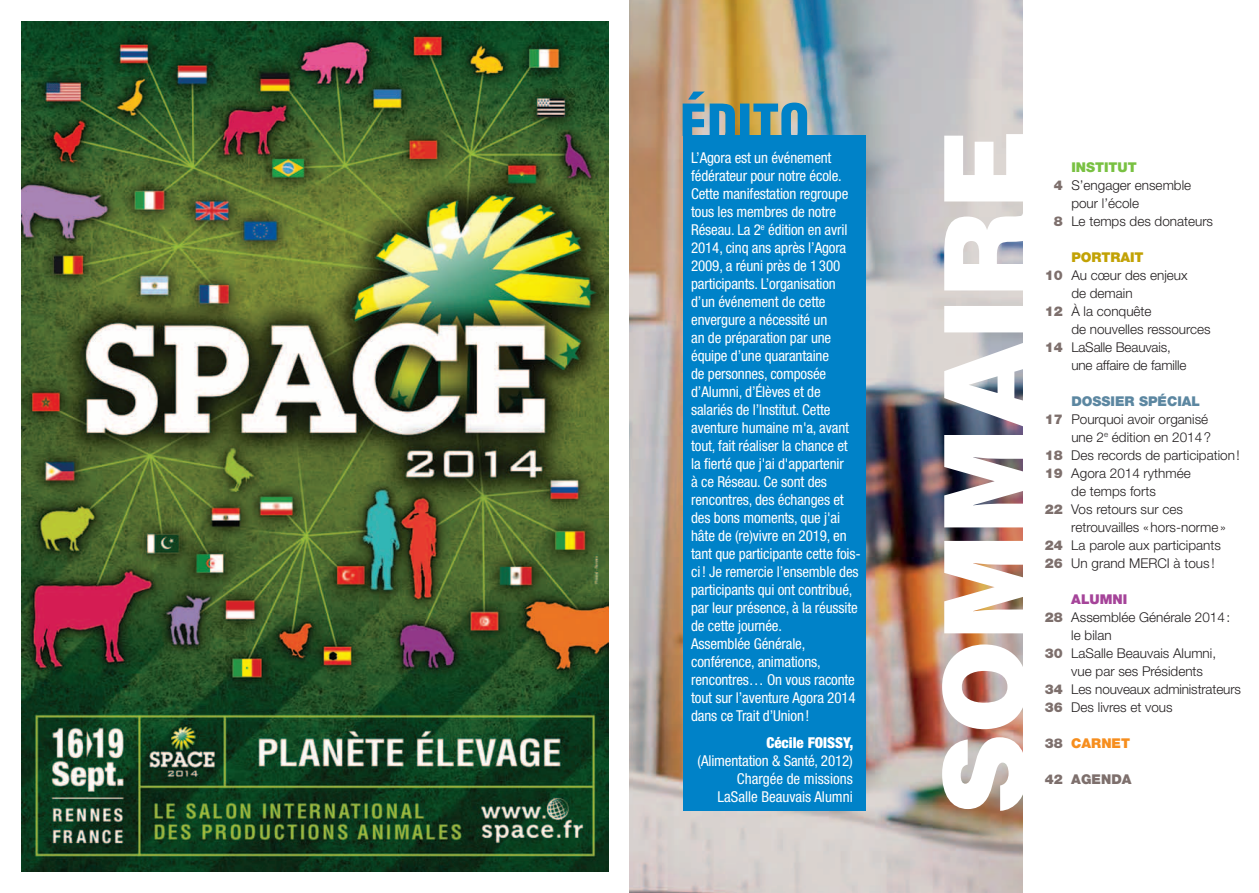
<style>
.page{position:relative;width:1259px;height:893px;background:#fff}
.page>*{position:absolute;margin:0;border:0;box-sizing:border-box;transform-origin:0 0}
.t1{font:condensed 15px/18px "Helvetica Neue LT Std";letter-spacing:-.01em;color:#fff}
.t2{font:900 condensed 15px "Helvetica Neue LT Std";color:#fff}
.t3{font:300 13.5px "Helvetica Neue LT Std";color:#231f20}
.t4{font:900 13.5px "Helvetica Neue LT Std";color:#5c87a1}
.t5{font:900 13.5px "Helvetica Neue LT Std";color:#79c142}
.t6{font:900 13.5px "Helvetica Neue LT Std";color:#c2a205}
.t7{font:900 13.5px "Helvetica Neue LT Std";color:#f68e1e}
.t8{font:900 13.5px "Helvetica Neue LT Std";color:#7d6f6c}
.t9{font:900 13.5px "Helvetica Neue LT Std";color:#a54499}
.s1{font-weight:900;color:#7d6f6c}
.s2{color:#7d6f6c}
</style>
<div class="page">
<img style="left:629px;top:0;width:394px;height:893px">
<img style="left:942px;top:134px;width:81px;height:677px">
<img style="left:21px;top:21px;width:587px;height:851px">
<div style="left:682px;top:136px;width:183px;height:675px;background:#0082c8"></div>
<svg style="left:682px;top:92px;width:125px;height:44px;background:#6d9b9e"></svg>
<p class="t1" style="left:691px;top:148px;width:171px">L’Agora est un événement fédérateur pour notre école.<br>Cette manifestation regroupe tous les membres de notre<br>Réseau. La 2<sup>e</sup> édition en avril<br>2014, cinq ans après l’Agora<br>2009, a réuni près de 1300 participants. L’organisation d’un événement de cette envergure a nécessité un<br>an de préparation par une équipe d’une quarantaine<br>de personnes, composée d’Alumni, d’Élèves et de salariés de l’Institut. Cette aventure humaine m'a, avant tout, fait réaliser la chance et la fierté que j'ai d'appartenir<br>à ce Réseau. Ce sont des rencontres, des échanges et des bons moments, que j'ai hâte de (re)vivre en 2019, en tant que participante cette fois&shy;ci! Je remercie l’ensemble des participants qui ont contribué, par leur présence, à la réussite de cette journée.<br>Assemblée Générale, conférence, animations, rencontres… On vous raconte tout sur l’aventure Agora 2014 dans ce Trait d’Union!</p>
<p class="t2" style="left:766px;top:733px;width:88px">Cécile FOISSY,</p>
<p class="t1" style="left:697px;top:751px;width:157px;text-align:right">(Alimentation &amp; Santé, 2012)<br>Chargée de missions<br>LaSalle Beauvais Alumni</p>
<p class="t5" style="left:1071px;top:159px;width:67px">INSTITUT</p>
<p class="t3" style="left:1053px;top:177px;width:139px"><span class="s1">4</span> S’engager ensemble</p>
<p class="t3" style="left:1071px;top:195px;width:69px">pour l’école</p>
<p class="t3" style="left:1053px;top:213px;width:161px"><span class="s1">8</span> Le temps des donateurs</p>
<p class="t6" style="left:1071px;top:249px;width:74px">PO RTRAIT</p>
<p class="t3" style="left:1044px;top:267px;width:144px"><span class="s1">10</span> Au cœur des enjeux</p>
<p class="t3" style="left:1071px;top:285px;width:63px">de demain</p>
<p class="t3" style="left:1044px;top:303px;width:108px"><span class="s1">12</span> À la conquête</p>
<p class="t3" style="left:1071px;top:321px;width:141px">de nouvelles ressources</p>
<p class="t3" style="left:1044px;top:339px;width:128px"><span class="s1">14</span> LaSalle Beauvais,</p>
<p class="t3" style="left:1071px;top:357px;width:117px">une affaire de famille</p>
<p class="t4" style="left:1071px;top:393px;width:130px">DOSSIER SPÉCIAL</p>
<p class="t3" style="left:1044px;top:411px;width:165px"><span class="s1">17</span> Pourquoi avoir organisé</p>
<p class="t3" style="left:1071px;top:429px;width:141px">une 2<sup>e</sup> édition en 2014?</p>
<p class="t3" style="left:1044px;top:447px;width:197px"><span class="s1">18</span> Des records de participation!</p>
<p class="t3" style="left:1044px;top:465px;width:147px"><span class="s1">19</span> Agora 2014 rythmée</p>
<p class="t3" style="left:1071px;top:483px;width:86px">de temps forts</p>
<p class="t3" style="left:1044px;top:501px;width:140px"><span class="s1">22</span> Vos retours sur ces</p>
<p class="t3" style="left:1071px;top:519px;width:156px">retrouvailles «hors-norme»</p>
<p class="t3" style="left:1044px;top:537px;width:178px"><span class="s1">24</span> La parole aux participants</p>
<p class="t3" style="left:1044px;top:555px;width:171px"><span class="s1">26</span> Un grand MERCI à tous!</p>
<p class="t9" style="left:1037px;top:591px;width:16px">A</p>
<p class="t9" style="left:1081px;top:591px;width:48px">LUMNI</p>
<p class="t3" style="left:1044px;top:609px;width:187px"><span class="s1">28</span> Assemblée Générale 2014:</p>
<p class="t3" style="left:1071px;top:627px;width:42px">le bilan</p>
<p class="t3" style="left:1044px;top:645px;width:173px"><span class="s1">30</span> LaSalle Beauvais Alumni,</p>
<p class="t3" style="left:1071px;top:663px;width:133px">vue par ses Présidents</p>
<p class="t3" style="left:1044px;top:681px;width:198px"><span class="s1">34</span> Les nouveaux administrateurs</p>
<p class="t3" style="left:1044px;top:699px;width:129px"><span class="s1">36</span> Des livres et vous</p>
<p class="t7" style="left:1044px;top:735px;width:38px"><span class="s2">38</span> CARNET</p>
<p class="t8" style="left:1044px;top:771px;width:88px">42 AGENDA</p>
</div>
